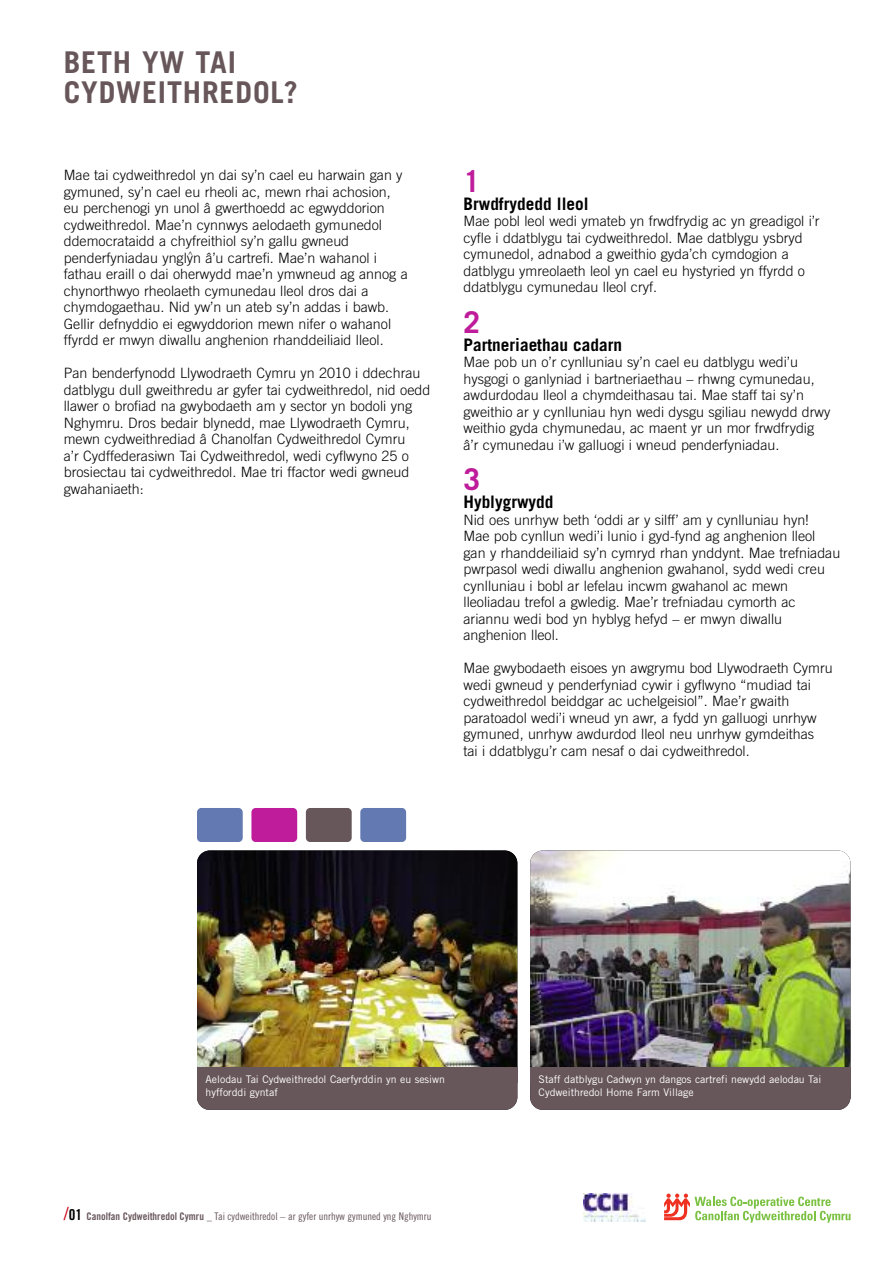
<style>
.page{position:relative;width:893px;height:1263px;background:#fff}
.page>*{position:absolute;margin:0;border:0;box-sizing:border-box;transform-origin:0 0}
.t1{font:700 30px/30px "Trade Gothic";letter-spacing:.03em;color:#67565a}
.t2{font:700 30px "Trade Gothic";color:#be1c9b}
.t3{font:700 17.25px "Trade Gothic";color:#000}
.t4{font:300 14.25px/16.5px "Trade Gothic";color:#000}
.t5{font:10.5px/13.5px "Trade Gothic";color:#fff}
.t6{font:10.5px "Trade Gothic Cond Eighteen";color:#67565a}
.s1{font-size:18px;color:#ca0016}
.s2{font-family:"Trade Gothic Bold Cond Twenty";font-size:15px;color:#000}
.s3{font-family:"Trade Gothic Bold Cond Twenty"}
</style>
<div class="page">
<img style="left:530px;top:850px;width:320px;height:217px">
<img style="left:197px;top:850px;width:320px;height:217px">
<div style="left:197px;top:808px;width:46px;height:34px;background:#6279b1;border-radius:4px"></div>
<div style="left:251px;top:808px;width:46px;height:34px;background:#be1c9b;border-radius:4px"></div>
<div style="left:306px;top:808px;width:46px;height:34px;background:#67565a;border-radius:4px"></div>
<div style="left:360px;top:808px;width:46px;height:34px;background:#6279b1;border-radius:4px"></div>
<div style="left:530px;top:1067px;width:320px;height:43px;background:#67565a;border-radius:13px"></div>
<div style="left:197px;top:1067px;width:320px;height:43px;background:#67565a;border-radius:13px"></div>
<div style="left:197px;top:1067px;width:320px;height:16px;background:#67565a"></div>
<div style="left:530px;top:1067px;width:320px;height:17px;background:#67565a"></div>
<svg style="left:664px;top:1193px;width:187px;height:29px"></svg>
<img style="left:584px;top:1194px;width:61px;height:27px">
<h1 class="t1" style="left:64px;top:50px;width:236px">BETH YW TAI<br>CYDWEITHREDOL?</h1>
<p class="t4" style="left:64px;top:168px;width:345px">Mae tai cydweithredol yn dai sy’n cael eu harwain gan y gymuned, sy’n cael eu rheoli ac, mewn rhai achosion, eu perchenogi yn unol â gwerthoedd ac egwyddorion cydweithredol. Mae’n cynnwys aelodaeth gymunedol ddemocrataidd a chyfreithiol sy’n gallu gwneud penderfyniadau yngly<sup>^</sup>n â’u cartrefi. Mae’n wahanol i fathau eraill o dai oherwydd mae’n ymwneud ag annog a chynorthwyo rheolaeth cymunedau lleol dros dai a chymdogaethau. Nid yw’n un ateb sy’n addas i bawb.<br>Gellir defnyddio ei egwyddorion mewn nifer o wahanol ffyrdd er mwyn diwallu anghenion rhanddeiliaid lleol.</p>
<p class="t4" style="left:64px;top:366px;width:368px">Pan benderfynodd Llywodraeth Cymru yn 2010 i ddechrau datblygu dull gweithredu ar gyfer tai cydweithredol, nid oedd llawer o brofiad na gwybodaeth am y sector yn bodoli yng Nghymru. Dros bedair blynedd, mae Llywodraeth Cymru, mewn cydweithrediad â Chanolfan Cydweithredol Cymru<br>a’r Cydffederasiwn Tai Cydweithredol, wedi cyflwyno 25 o brosiectau tai cydweithredol. Mae tri ffactor wedi gwneud gwahaniaeth:</p>
<h1 class="t2" style="left:463px;top:170px;width:18px">1</h1>
<p class="t3" style="left:463px;top:197px;width:127px">Brwdfrydedd lleol</p>
<p class="t4" style="left:463px;top:214px;width:358px">Mae pobl leol wedi ymateb yn frwdfrydig ac yn greadigol i’r cyfle i ddatblygu tai cydweithredol. Mae datblygu ysbryd cymunedol, adnabod a gweithio gyda’ch cymdogion a datblygu ymreolaeth leol yn cael eu hystyried yn ffyrdd o ddatblygu cymunedau lleol cryf.</p>
<h1 class="t2" style="left:463px;top:311px;width:18px">2</h1>
<p class="t3" style="left:463px;top:338px;width:160px">Partneriaethau cadarn</p>
<p class="t4" style="left:463px;top:355px;width:368px">Mae pob un o’r cynlluniau sy’n cael eu datblygu wedi’u hysgogi o ganlyniad i bartneriaethau – rhwng cymunedau, awdurdodau lleol a chymdeithasau tai. Mae staff tai sy’n gweithio ar y cynlluniau hyn wedi dysgu sgiliau newydd drwy weithio gyda chymunedau, ac maent yr un mor frwdfrydig â’r cymunedau i’w galluogi i wneud penderfyniadau.</p>
<h1 class="t2" style="left:463px;top:469px;width:18px">3</h1>
<p class="t3" style="left:463px;top:496px;width:92px">Hyblygrwydd</p>
<p class="t4" style="left:463px;top:513px;width:378px">Nid oes unrhyw beth ‘oddi ar y silff’ am y cynlluniau hyn!<br>Mae pob cynllun wedi’i lunio i gyd-fynd ag anghenion lleol gan y rhanddeiliaid sy’n cymryd rhan ynddynt. Mae trefniadau pwrpasol wedi diwallu anghenion gwahanol, sydd wedi creu cynlluniau i bobl ar lefelau incwm gwahanol ac mewn lleoliadau trefol a gwledig. Mae’r trefniadau cymorth ac ariannu wedi bod yn hyblyg hefyd – er mwyn diwallu anghenion lleol.</p>
<p class="t4" style="left:463px;top:661px;width:371px">Mae gwybodaeth eisoes yn awgrymu bod Llywodraeth Cymru wedi gwneud y penderfyniad cywir i gyflwyno “mudiad tai cydweithredol beiddgar ac uchelgeisiol”. Mae’r gwaith paratoadol wedi’i wneud yn awr, a fydd yn galluogi unrhyw gymuned, unrhyw awdurdod lleol neu unrhyw gymdeithas<br>tai i ddatblygu’r cam nesaf o dai cydweithredol.</p>
<p class="t5" style="left:206px;top:1073px;width:241px">Aelodau Tai Cydweithredol Caerfyrddin yn eu sesiwn hyfforddi gyntaf</p>
<p class="t5" style="left:539px;top:1073px;width:284px">Staff datblygu Cadwyn yn dangos cartrefi newydd aelodau Tai<br>Cydweithredol Home Farm Village</p>
<p class="t6" style="left:64px;top:1213px;width:369px"><span class="s1">/</span><span class="s2">01</span> <span class="s3">Canolfan Cydweithredol Cymru _</span> Tai cydweithredol – ar gyfer unrhyw gymuned yng Nghymru</p>
</div>
